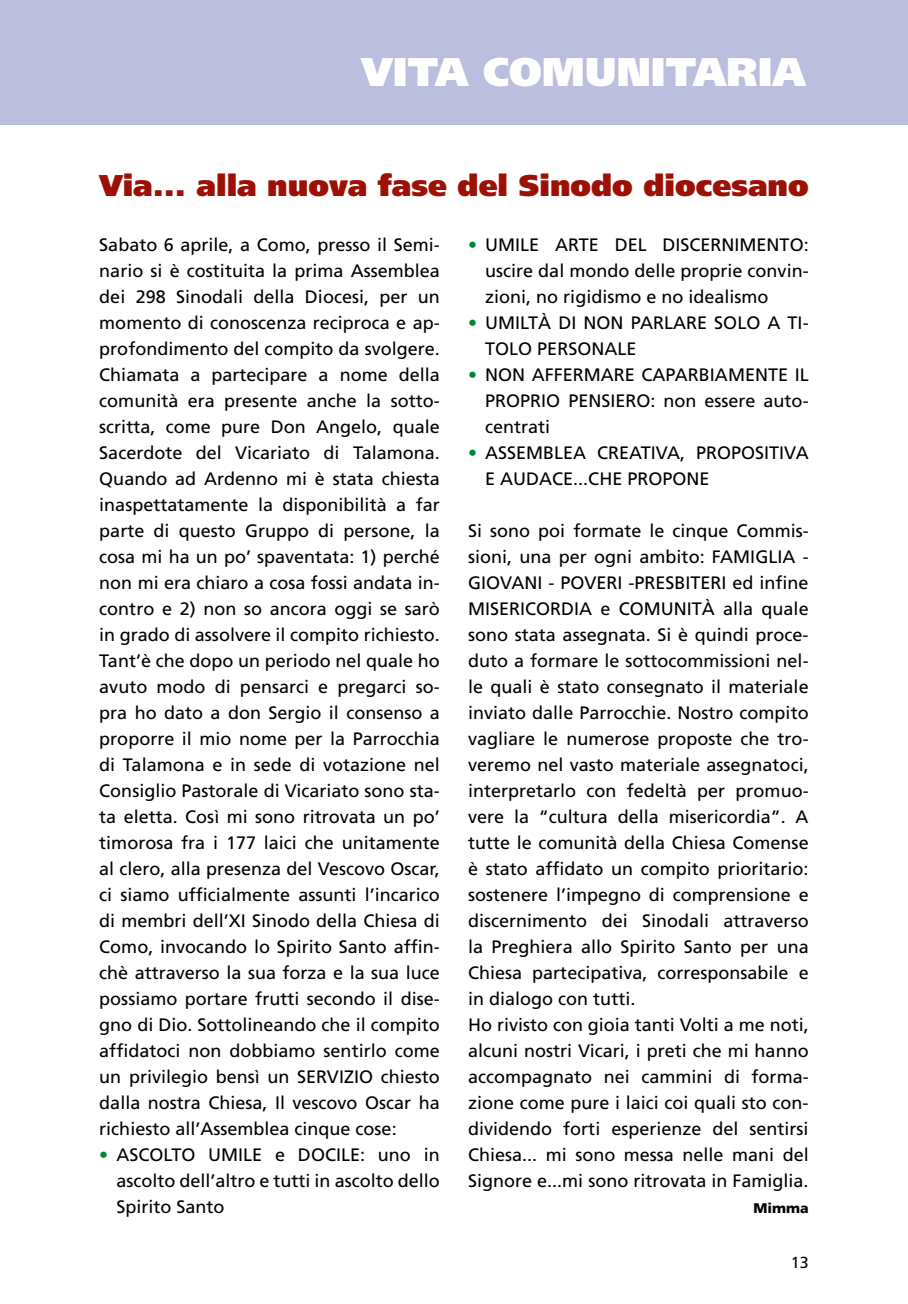
<style>
.page{position:relative;width:908px;height:1304px;background:#fff}
.page>*{position:absolute;margin:0;border:0;box-sizing:border-box;transform-origin:0 0}
.t1{font:900 40px "Frutiger";color:#fff}
.t2{font:900 30px "Frutiger";color:#9c1006}
.t3{font:18px/26px "Frutiger";color:#000;text-align:justify}
.t4{font:16px "Frutiger";color:#000}
.t5{font:900 14px "Frutiger";color:#000}
.s1{color:#008536}
</style>
<div class="page">
<div style="left:0;top:0;width:907px;height:125px;background:#bbbedc"></div>
<h1 class="t1" style="left:361px;top:48px;width:446px">vita comunitaria</h1>
<h2 class="t2" style="left:99px;top:167px;width:710px">Via... alla nuova fase del Sinodo diocesano</h2>
<p class="t3" style="left:99px;top:232px;width:342px">Sabato 6 aprile, a Como, presso il Semi&shy;nario si è costituita la prima Assemblea dei 298 Sinodali della Diocesi, per un momento di conoscenza reciproca e ap&shy;profondimento del compito da svolgere.<br>Chiamata a partecipare a nome della comunità era presente anche la sotto&shy;scritta, come pure Don Angelo, quale Sacerdote del Vicariato di Talamona.<br>Quando ad Ardenno mi è stata chiesta inaspettatamente la disponibilità a far parte di questo Gruppo di persone, la cosa mi ha un po’ spaventata: 1) perché non mi era chiaro a cosa fossi andata in&shy;contro e 2) non so ancora oggi se sarò in grado di assolvere il compito richiesto.<br>Tant’è che dopo un periodo nel quale ho avuto modo di pensarci e pregarci so&shy;pra ho dato a don Sergio il consenso a proporre il mio nome per la Parrocchia di Talamona e in sede di votazione nel Consiglio Pastorale di Vicariato sono sta&shy;ta eletta. Così mi sono ritrovata un po’ timorosa fra i 177 laici che unitamente al clero, alla presenza del Vescovo Oscar, ci siamo ufficialmente assunti l’incarico di membri dell’XI Sinodo della Chiesa di Como, invocando lo Spirito Santo affin&shy;chè attraverso la sua forza e la sua luce possiamo portare frutti secondo il dise&shy;gno di Dio. Sottolineando che il compito affidatoci non dobbiamo sentirlo come un privilegio bensì un SERVIZIO chiesto dalla nostra Chiesa, I l vescovo Oscar ha richiesto all’Assemblea cinque cose:</p>
<p class="t3" style="left:99px;top:1142px;width:52px"><span class="s1">•</span> ASCOLTO</p>
<p class="t3" style="left:208px;top:1142px;width:12px">UMILE</p>
<p class="t3" style="left:275px;top:1142px;width:34px">e DOCILE</p>
<p class="t3" style="left:116px;top:1142px;width:325px;text-indent:243px">: uno in ascolto dell’altro e tutti in ascolto dello Spirito Santo</p>
<p class="t3" style="left:468px;top:232px;width:29px"><span class="s1">•</span> UMILE</p>
<p class="t3" style="left:555px;top:232px;width:12px">ARTE</p>
<p class="t3" style="left:614px;top:232px;width:12px">DEL</p>
<p class="t3" style="left:662px;top:232px;width:40px">DISCERNIMENTO</p>
<p class="t3" style="left:485px;top:232px;width:325px;text-indent:318px">: uscire dal mondo delle proprie convin&shy;zioni, no rigidismo e no idealismo</p>
<p class="t3" style="left:468px;top:310px;width:29px"><span class="s1">•</span> UMILTÀ</p>
<p class="t3" style="left:558px;top:310px;width:39px">DI NON</p>
<p class="t3" style="left:630px;top:310px;width:12px">PARLARE</p>
<p class="t3" style="left:714px;top:310px;width:22px">SOLO</p>
<p class="t3" style="left:767px;top:310px;width:43px">ATI-</p>
<p class="t3" style="left:485px;top:336px;width:13px">TOLO</p>
<p class="t3" style="left:537px;top:336px;width:53px">PERSONALE</p>
<p class="t3" style="left:468px;top:362px;width:31px"><span class="s1">•</span> NON</p>
<p class="t3" style="left:531px;top:362px;width:44px">AFFERMARE</p>
<p class="t3" style="left:641px;top:362px;width:13px">CAPARBIAMENTE</p>
<p class="t3" style="left:794px;top:362px;width:8px">IL</p>
<p class="t3" style="left:485px;top:388px;width:12px">PROPRIO</p>
<p class="t3" style="left:568px;top:388px;width:11px">PEN</p>
<p class="t3" style="left:601px;top:388px;width:20px">SIERO</p>
<p class="t3" style="left:650px;top:388px;width:160px">: non essere auto-</p>
<p class="t3" style="left:485px;top:414px;width:67px">centrati</p>
<p class="t3" style="left:468px;top:440px;width:61px"><span class="s1">•</span> ASSEMBLEA</p>
<p class="t3" style="left:597px;top:440px;width:11px">CREATI</p>
<p class="t3" style="left:655px;top:440px;width:53px">VA, PROPO</p>
<p class="t3" style="left:755px;top:440px;width:54px">SITIVA</p>
<p class="t3" style="left:485px;top:466px;width:28px">E AUDACE</p>
<p class="t3" style="left:573px;top:466px;width:27px">...CHE</p>
<p class="t3" style="left:627px;top:466px;width:13px">PROPONE</p>
<p class="t3" style="left:468px;top:518px;width:342px">Si sono poi formate le cinque Commis&shy;sioni, una per ogni ambito: FAMI</p>
<p class="t3" style="left:755px;top:544px;width:23px">GLIA</p>
<p class="t3" style="left:802px;top:544px;width:7px">-</p>
<p class="t3" style="left:468px;top:570px;width:55px">GIOVANI</p>
<p class="t3" style="left:548px;top:570px;width:57px">- POVERI</p>
<p class="t3" style="left:628px;top:570px;width:56px">-PRESBITERI</p>
<p class="t3" style="left:732px;top:570px;width:77px">ed infine</p>
<p class="t3" style="left:468px;top:596px;width:43px">MISERICORDIA</p>
<p class="t3" style="left:600px;top:596px;width:32px">e COMUNITÀ</p>
<p class="t3" style="left:468px;top:596px;width:342px;text-align:left;text-indent:255px">alla quale sono stata assegnata. Si è quindi proce&shy;duto a formare le sottocommissioni nel&shy;le quali è stato consegnato il materiale inviato dalle Parrocchie. Nostro compito vagliare le numerose proposte che tro&shy;veremo nel vasto materiale assegnatoci, interpretarlo con fedeltà per promuo&shy;vere la “cultura della misericordia”. A tutte le comunità della Chiesa Comense è stato affidato un compito prioritario: sostenere l’impegno di comprensione e discernimento dei Sinodali attraverso la Preghiera allo Spirito Santo per una Chiesa partecipativa, corresponsabile e in dialogo con tutti.<br>Ho rivisto con gioia tanti Volti a me noti, alcuni nostri Vicari, i preti che mi hanno accompagnato nei cammini di forma&shy;zione come pure i laici coi quali sto con&shy;dividendo forti esperienze del sentirsi Chiesa... mi sono messa nelle mani del Signore e...mi sono ritrovata in Famiglia.</p>
<p class="t5" style="left:753px;top:1200px;width:57px">Mimma</p>
<p class="t4" style="left:790px;top:1253px;width:19px">13</p>
</div>
